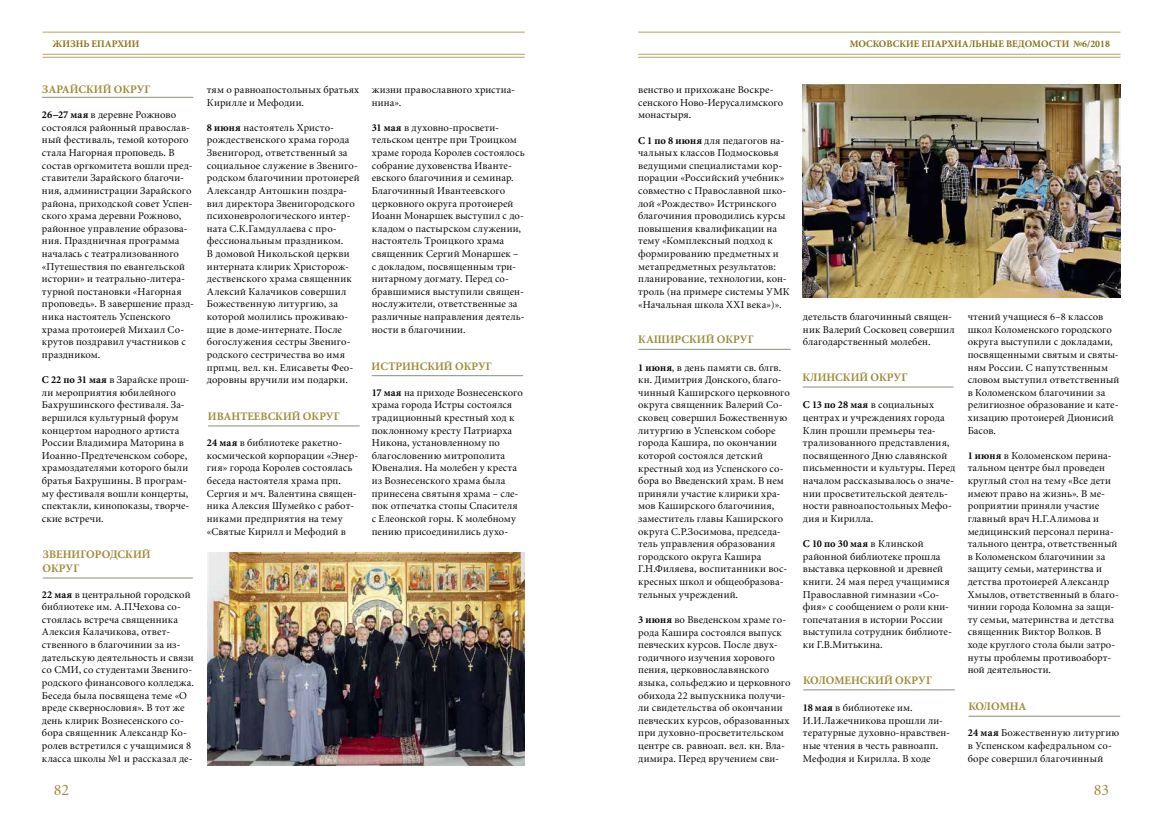
<style>
.page{position:relative;width:1163px;height:823px;background:#fff}
.page>*{position:absolute;margin:0;border:0;box-sizing:border-box;transform-origin:0 0}
.t1{font:16px "Minion Cyr";color:#9d8a38}
.t2{font:700 11.5px/13.8px "Minion Cyr";color:#9d8a38}
.t3{font:10.5px/12.6px "Minion Cyr";letter-spacing:.01em;color:#000}
.t4{font:700 10px "Minion Cyr";color:#857011}
.s1{font-weight:700}
</style>
<div class="page">
<hr style="left:43px;top:54px;width:481px;height:1px;background:#b5a461">
<hr style="left:638px;top:54px;width:482px;height:1px;background:#b5a461">
<hr style="left:43px;top:32px;width:481px;height:1px;background:#b5a461">
<hr style="left:638px;top:32px;width:482px;height:1px;background:#b5a461">
<hr style="left:43px;top:57px;width:481px;height:1px;background:#b5a461">
<hr style="left:638px;top:57px;width:482px;height:1px;background:#b5a461">
<img style="left:207px;top:552px;width:317px;height:213px">
<img style="left:802px;top:85px;width:318px;height:213px">
<hr style="left:42px;top:97px;width:151px;height:1px;background:#82917e">
<hr style="left:43px;top:577px;width:150px;height:1px;background:#82917e">
<hr style="left:208px;top:425px;width:152px;height:1px;background:#82917e">
<hr style="left:371px;top:375px;width:152px;height:1px;background:#82917e">
<hr style="left:803px;top:689px;width:151px;height:1px;background:#82917e">
<hr style="left:638px;top:348px;width:152px;height:1px;background:#82917e">
<hr style="left:802px;top:386px;width:151px;height:1px;background:#82917e">
<hr style="left:968px;top:715px;width:151px;height:1px;background:#82917e">
<p class="t4" style="left:53px;top:38px;width:89px">ЖИЗНЬ ЕПАРХИИ</p>
<p class="t4" style="left:849px;top:37px;width:262px">МОСКОВСКИЕ ЕПАРХИАЛЬНЫЕ ВЕДОМОСТИ №6/2018</p>
<p class="t3" style="left:638px;top:83px;width:146px">венство и прихожане Воскре&shy;сенского Ново-Иерусалимского монастыря.</p>
<p class="t3" style="left:638px;top:134px;width:153px"><span class="s1">С 1 по 8 июня</span> для педагогов на&shy;чальных классов Подмосковья ведущими специалистами кор&shy;порации «Российский учебник» совместно с Православной шко&shy;лой «Рождество» Истринского благочиния проводились курсы повышения квалификации на тему «Комплексный подход к формированию предметных и метапредметных результатов: планирование, технологии, кон&shy;троль (на примере системы УМК «Начальная школа XXI века»)».</p>
<p class="t2" style="left:42px;top:82px;width:110px">ЗАРАЙСКИЙ ОКРУГ</p>
<p class="t3" style="left:207px;top:83px;width:154px">тям о равноапостольных братьях<br>Кирилле и Мефодии.</p>
<p class="t3" style="left:207px;top:121px;width:154px"><span class="s1">8 июня</span> настоятель Христо&shy;рождественского храма города<br>Звенигород, ответственный за социальное служение в Звениго&shy;родском благочинии протоиерей<br>Александр Антошкин поздра&shy;вил директора Звенигородского психоневрологического интер&shy;ната С.К.Гамдуллаева с про&shy;фессиональным праздником.<br>В домовой Никольской церкви интерната клирик Христорож&shy;дественского храма священник<br>Алексий Калачиков совершил<br>Божественную литургию, за которой молились проживаю&shy;щие в доме-интернате. После богослужения сестры Звениго&shy;родского сестричества во имя прпмц. вел. кн. Елисаветы Фео&shy;доровны вручили им подарки.</p>
<p class="t3" style="left:372px;top:83px;width:145px">жизни православного христиа&shy;нина».</p>
<p class="t3" style="left:372px;top:121px;width:154px"><span class="s1">31 мая</span> в духовно-просвети&shy;тельском центре при Троицком храме города Королев состоялось собрание духовенства Иванте&shy;евского благочиния и семинар.<br>Благочинный Ивантеевского церковного округа протоиерей<br>Иоанн Монаршек выступил с до&shy;кладом о пастырском служении, настоятель Троицкого храма священник Сергий Монаршек – с докладом, посвященным три&shy;нитарному догмату. Перед со&shy;бравшимися выступили священ&shy;нослужители, ответственные за различные направления деятель&shy;ности в благочинии.</p>
<p class="t3" style="left:42px;top:108px;width:154px"><span class="s1">26–27 мая</span> в деревне Рожново состоялся районный православ&shy;ный фестиваль, темой которого стала Нагорная проповедь. В состав оргкомитета вошли пред&shy;ставители Зарайского благочи&shy;ния, администрации Зарайского района, приходской совет Успен&shy;ского храма деревни Рожново, районное управление образова&shy;ния. Праздничная программа началась с театрализованного «Путешествия по евангельской истории» и театрально-литера&shy;турной постановки «Нагорная проповедь». В завершение празд&shy;ника настоятель Успенского храма протоиерей Михаил Со&shy;крутов поздравил участников с праздником.</p>
<p class="t3" style="left:42px;top:373px;width:149px"><span class="s1">С 22 по 31 мая</span> в Зарайске прош&shy;ли мероприятия юбилейного<br>Бахрушинского фестиваля. За&shy;вершился культурный форум концертом народного артиста<br>России Владимира Маторина в<br>Иоанно-Предтеченском соборе, храмоздателями которого были братья Бахрушины. В програм&shy;му фестиваля вошли концерты, спектакли, кинопоказы, творче&shy;ские встречи.</p>
<p class="t3" style="left:802px;top:310px;width:153px">детельств благочинный священ&shy;ник Валерий Сосковец совершил благодарственный молебен.</p>
<p class="t3" style="left:967px;top:310px;width:153px">чтений учащиеся 6–8 классов школ Коломенского городского округа выступили с докладами, посвященными святым и святы&shy;ням России. С напутственным словом выступил ответственный в Коломенском благочинии за религиозное образование и кате&shy;хизацию протоиерей Дионисий<br>Басов.</p>
<p class="t3" style="left:967px;top:448px;width:153px"><span class="s1">1 июня</span> в Коломенском перина&shy;тальном центре был проведен круглый стол на тему «Все дети имеют право на жизнь». В ме&shy;роприятии приняли участие главный врач Н.Г.Алимова и медицинский персонал перина&shy;тального центра, ответственный в Коломенском благочинии за защиту семьи, материнства и детства протоиерей Александр<br>Хмылов, ответственный в благо&shy;чинии города Коломна за защи&shy;ту семьи, материнства и детства священник Виктор Волков. В ходе круглого стола были затро&shy;нуты проблемы противоаборт&shy;ной деятельности.</p>
<p class="t2" style="left:638px;top:332px;width:117px">КАШИРСКИЙ ОКРУГ</p>
<p class="t2" style="left:371px;top:359px;width:122px">ИСТРИНСКИЙ ОКРУГ</p>
<p class="t3" style="left:638px;top:360px;width:153px"><span class="s1">1 июня</span>, в день памяти св. блгв. кн. Димитрия Донского, благо&shy;чинный Каширского церковного округа священник Валерий Со&shy;сковец совершил Божественную литургию в Успенском соборе города Кашира, по окончании которой состоялся детский крестный ход из Успенского со&shy;бора во Введенский храм. В нем приняли участие клирики хра&shy;мов Каширского благочиния, заместитель главы Каширского округа С.Р.Зосимова, председа&shy;тель управления образования городского округа Кашира<br>Г.Н.Филяева, воспитанники вос&shy;кресных школ и общеобразова&shy;тельных учреждений.</p>
<p class="t3" style="left:638px;top:612px;width:154px"><span class="s1">3 июня</span> во Введенском храме го&shy;рода Кашира состоялся выпуск певческих курсов. После двух&shy;годичного изучения хорового пения, церковнославянского языка, сольфеджио и церковного обихода 22 выпускника получи&shy;ли свидетельства об окончании певческих курсов, образованных при духовно-просветительском центре св. равноап. вел. кн. Вла&shy;димира. Перед вручением сви-</p>
<p class="t2" style="left:802px;top:370px;width:106px">КЛИНСКИЙ ОКРУГ</p>
<p class="t3" style="left:372px;top:386px;width:152px"><span class="s1">17 мая</span> на приходе Вознесенского храма города Истры состоялся традиционный крестный ход к поклонному кресту Патриарха<br>Никона, установленному по благословению митрополита<br>Ювеналия. На молебен у креста из Вознесенского храма была принесена святыня храма – сле&shy;пок отпечатка стопы Спасителя с Елеонской горы. К молебному пению присоединились духо-</p>
<p class="t3" style="left:802px;top:398px;width:154px"><span class="s1">С 13 по 28 мая</span> в социальных центрах и учреждениях города<br>Клин прошли премьеры теа&shy;трализованного представления, посвященного Дню славянской письменности и культуры. Перед началом рассказывалось о значе&shy;нии просветительской деятель&shy;ности равноапостольных Мефо&shy;дия и Кирилла.</p>
<p class="t3" style="left:802px;top:537px;width:150px"><span class="s1">С 10 по 30 мая</span> в Клинской районной библиотеке прошла выставка церковной и древней книги. 24 мая перед учащимися<br>Православной гимназии «Со&shy;фия» с сообщением о роли кни&shy;гопечатания в истории России выступила сотрудник библиоте&shy;ки Г.В.Митькина.</p>
<p class="t2" style="left:208px;top:409px;width:133px">ИВАНТЕЕВСКИЙ ОКРУГ</p>
<p class="t3" style="left:207px;top:436px;width:153px"><span class="s1">24 мая</span> в библиотеке ракетно&shy;космической корпорации «Энер&shy;гия» города Королев состоялась беседа настоятеля храма прп.<br>Сергия и мч. Валентина священ&shy;ника Алексия Шумейко с работ&shy;никами предприятия на тему «Святые Кирилл и Мефодий в</p>
<p class="t2" style="left:43px;top:547px;width:110px">ЗВЕНИГОРОДСКИЙ<br>ОКРУГ</p>
<p class="t3" style="left:42px;top:587px;width:153px"><span class="s1">22 мая</span> в центральной городской библиотеке им. А.П.Чехова со&shy;стоялась встреча священника<br>Алексия Калачикова, ответ&shy;ственного в благочинии за из&shy;дательскую деятельность и связи со СМИ, со студентами Звениго&shy;родского финансового колледжа.<br>Беседа была посвящена теме «О вреде сквернословия». В тот же день клирик Вознесенского со&shy;бора священник Александр Ко&shy;ролев встретился с учащимися 8 класса школы №1 и рассказал де-</p>
<p class="t2" style="left:803px;top:672px;width:130px">КОЛОМЕНСКИЙ ОКРУГ</p>
<p class="t2" style="left:968px;top:699px;width:60px">КОЛОМНА</p>
<p class="t3" style="left:802px;top:700px;width:149px"><span class="s1">18 мая</span> в библиотеке им.<br>И.И.Лажечникова прошли ли&shy;тературные духовно-нравствен&shy;ные чтения в честь равноапп.<br>Мефодия и Кирилла. В ходе</p>
<p class="t3" style="left:967px;top:726px;width:153px"><span class="s1">24 мая</span> Божественную литургию в Успенском кафедральном со&shy;боре совершил благочинный</p>
<h1 class="t1" style="left:54px;top:780px;width:17px">82</h1>
<h1 class="t1" style="left:1093px;top:780px;width:17px">83</h1>
</div>
